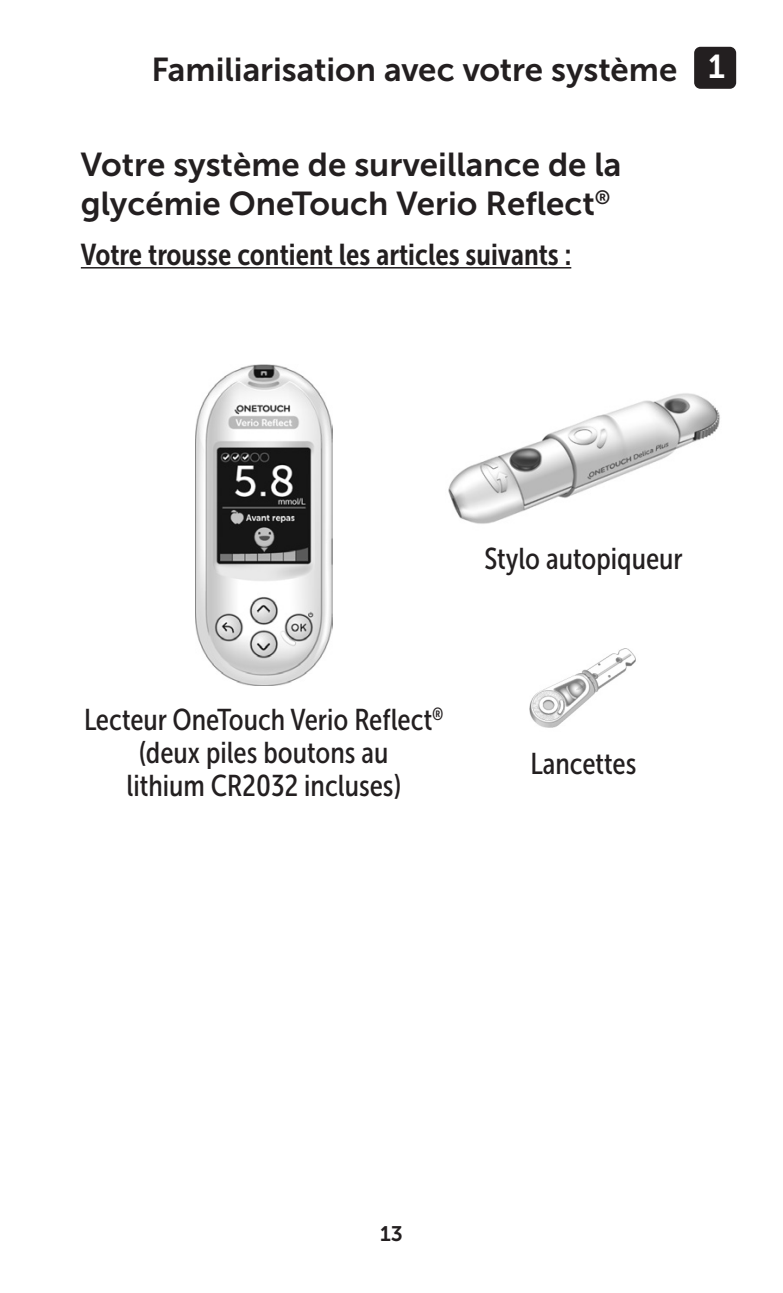
<style>
.page{position:relative;width:783px;height:1293px;background:#fff}
.page>*{position:absolute;margin:0;border:0;box-sizing:border-box;transform-origin:0 0}
.Head_2_TOC_No{font:33px/39px "Museo Sans 700";color:#231f20}
.titleBookmapChapter{font:33px "Museo Sans 700";color:#231f20}
.t1{font:33px "Museo Sans 700";color:#fff}
.figureTitle{font:30px/33px "Museo Sans Cond 500";color:#231f20;text-align:center}
.bodyFirst{font:30px "Museo Sans Cond 700";color:#231f20}
.t2{font:21px "Museo Sans 700";color:#231f20}
.s1{color:#fff}
</style>
<div class="page">
<div style="left:694px;top:47px;width:42px;height:42px;background:#231f20;border-radius:6px"></div>
<hr style="left:81px;top:267px;width:490px;height:1px;background:#231f20">
<img style="left:195px;top:364px;width:137px;height:322px">
<img style="left:448px;top:393px;width:272px;height:131px">
<img style="left:529px;top:648px;width:107px;height:80px">
<p class="titleBookmapChapter" style="left:101px;top:51px;width:577px"><span class="s1">1</span> Familiarisation avec votre système</p>
<p class="t1" style="left:708px;top:48px;width:18px">1</p>
<p class="Head_2_TOC_No" style="left:81px;top:145px;width:542px">Votre système de surveillance de la glycémie OneTouch Verio Reflect<sup>®</sup></p>
<p class="bodyFirst" style="left:81px;top:238px;width:492px">Votre trousse contient les articles suivants :</p>
<p class="figureTitle" style="left:484px;top:542px;width:200px">Stylo autopiqueur</p>
<p class="figureTitle" style="left:84px;top:703px;width:361px">Lecteur OneTouch Verio Reflect<sup>® </sup>(deux piles boutons au<br>lithium CR2032 incluses)</p>
<p class="figureTitle" style="left:530px;top:747px;width:107px">Lancettes</p>
<p class="t2" style="left:380px;top:1221px;width:24px">13</p>
</div>
